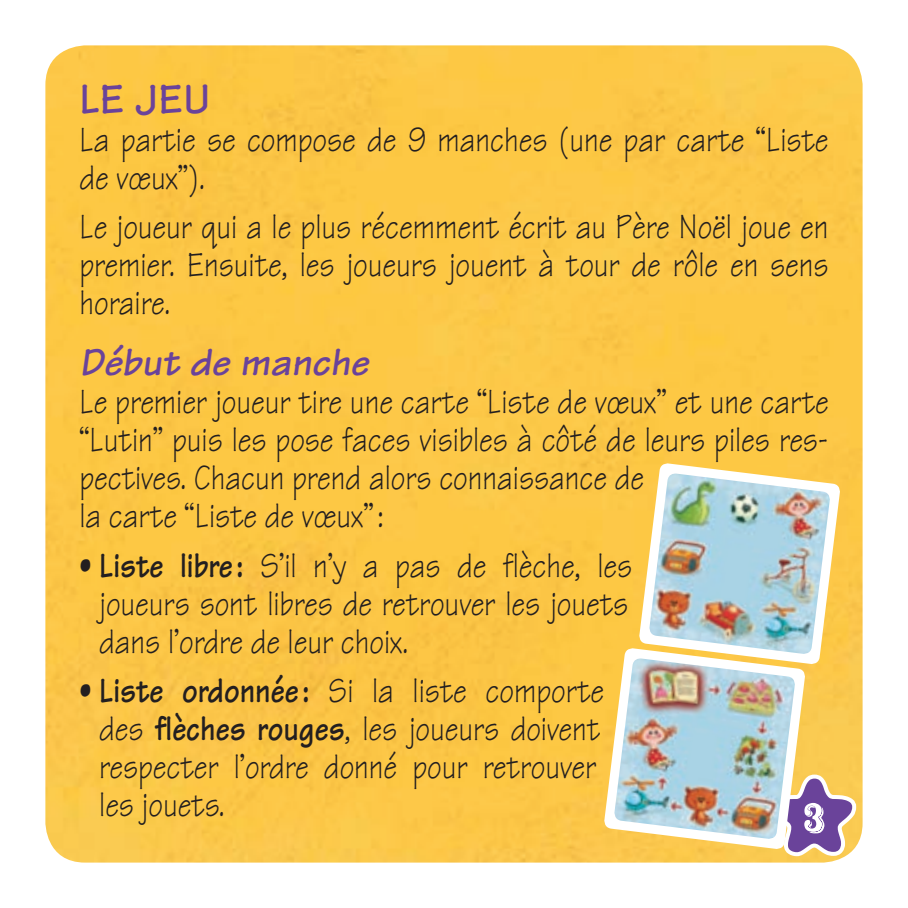
<style>
.page{position:relative;width:908px;height:908px;background:#fff}
.page>*{position:absolute;margin:0;border:0;box-sizing:border-box;transform-origin:0 0}
.t1{font:104px "Distro Bats";color:#6a439a}
.t2{font:700 44px "Tekton";color:#6a439a}
.t3{font:italic 700 40px "Tekton";color:#6a439a}
.t4{font:36px/38px "Tekton";color:#231f20;scale:.85 1}
.s1{font-weight:700}
</style>
<div class="page">
<div style="left:45px;top:45px;width:817px;height:817px;background:#fcc845"></div>
<svg style="left:603px;top:647px;width:202px;height:202px;fill:#fdc84e"></svg>
<img style="left:613px;top:658px;width:182px;height:181px">
<svg style="left:765px;top:767px;width:97px;height:95px"></svg>
<svg style="left:638px;top:462px;width:202px;height:202px;fill:#fdc847"></svg>
<img style="left:648px;top:473px;width:182px;height:181px">
<p class="t2" style="left:79px;top:71px;width:133px">Le jeu</p>
<p class="t4" style="left:79px;top:120px;width:882px">La partie se compose de 9 manches (une par carte “Liste de vœux”).</p>
<p class="t4" style="left:79px;top:208px;width:882px;text-align:justify">Le joueur qui a le plus récemment écrit au Père Noël joue en premier. Ensuite, les joueurs jouent à tour de rôle en sens horaire.</p>
<p class="t3" style="left:79px;top:337px;width:290px">Début de manche</p>
<p class="t4" style="left:79px;top:382px;width:882px">Le premier joueur tire une carte “Liste de vœux” et une carte “Lutin” puis les pose faces visibles à côté de leurs piles res&shy;pectives. Chacun prend alors connaissance de<br>la carte “Liste de vœux”:</p>
<p class="t4" style="left:99px;top:546px;width:628px;text-align:justify;text-indent:-20px"><span class="s1">• Liste libre :</span> S’il n’y a pas de flèche, les joueurs sont libres de retrouver les jouets dans l’ordre de leur choix.</p>
<p class="t4" style="left:99px;top:671px;width:595px;text-indent:-20px"><span class="s1">• Liste ordonnée :</span> Si la liste comporte des <span class="s1">flèches rouges</span>, les joueurs doivent respecter l’ordre donné pour retrouver les jouets.</p>
<h1 class="t1" style="left:771px;top:766px;width:87px">W</h1>
</div>
